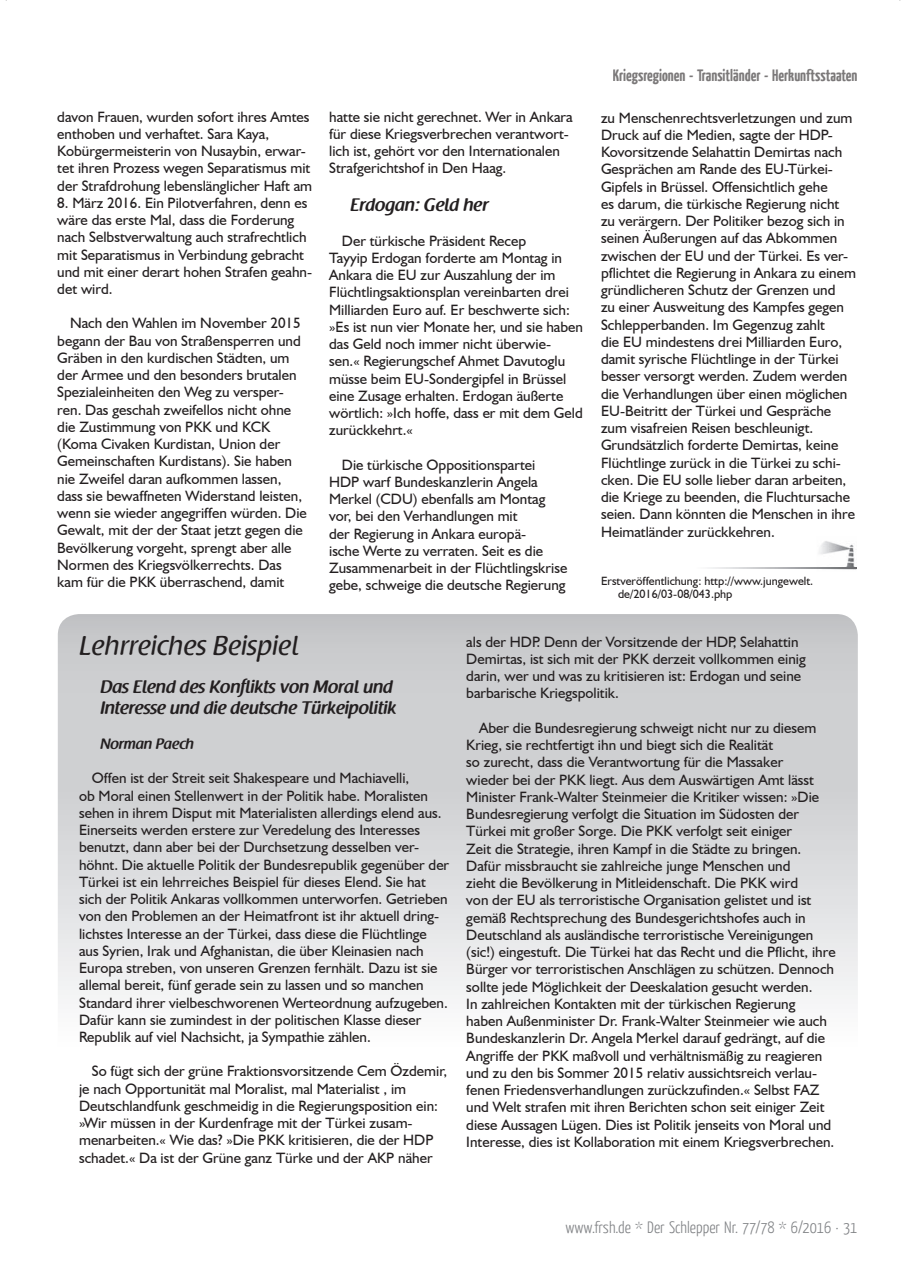
<style>
.page{position:relative;width:903px;height:1280px;background:#fff}
.page>*{position:absolute;margin:0;border:0;box-sizing:border-box;transform-origin:0 0}
._02_intro{font:27px "Raspoutine Classic";color:#231f20}
._04_Zwischentitel{font:600 18px/21px "Raspoutine";color:#231f20}
.t1{font:700 16.5px "Yanone Kaffeesatz";color:#231f20}
.t2{font:300 16.5px "Yanone Kaffeesatz";color:#808285}
._01_Fließtext{font:15px/17.2px "Humanist 521 BT";color:#231f20}
._04_zwischentitel-kl{font:600 15px "Raspoutine";color:#231f20}
._01_fließtext-anm{font:12px/13.5px "Humanist 521 BT";color:#231f20}
</style>
<div class="page">
<img style="left:819px;top:541px;width:37px;height:29px">
<img style="left:710px;top:567px;width:146px;height:2px">
<svg style="left:58px;top:614px;width:799px;height:385px;background:#d7d8da"></svg>
<p class="_01_Fließtext" style="left:57px;top:107px;width:256px">davon Frauen, wurden sofort ihres Amtes enthoben und verhaftet. Sara Kaya, Kobürgermeisterin von Nusaybin, erwar&shy;tet ihren Prozess wegen Separatismus mit der Strafdrohung lebenslänglicher Haft am</p>
<p class="_01_Fließtext" style="left:57px;top:194px;width:256px">8. März 2016. Ein Pilotverfahren, denn es wäre das erste Mal, dass die Forderung nach Selbstverwaltung auch strafrechtlich mit Separatismus in Verbindung gebracht und mit einer derart hohen Strafen geahn&shy;det wird.</p>
<p class="_01_Fließtext" style="left:57px;top:314px;width:251px;text-indent:13px">Nach den Wahlen im November 2015 begann der Bau von Straßensperren und Gräben in den kurdischen Städten, um der Armee und den besonders brutalen Spezialeinheiten den Weg zu versper&shy;ren. Das geschah zweifellos nicht ohne die Zustimmung von PKK und KCK (Koma Civaken Kurdistan, Union der Gemeinschaften Kurdistans). Sie haben nie Zweifel daran aufkommen lassen, dass sie bewaffneten Widerstand leisten, wenn sie wieder angegriffen würden. Die Gewalt, mit der der Staat jetzt gegen die Bevölkerung vorgeht, sprengt aber alle Normen des Kriegsvölkerrechts. Das kam für die PKK überraschend, damit</p>
<p class="_01_Fließtext" style="left:329px;top:107px;width:245px">hatte sie nicht gerechnet. Wer in Ankara für diese Kriegsverbrechen verantwort&shy;lich ist, gehört vor den Internationalen Strafgerichtshof in Den Haag.</p>
<p class="_04_Zwischentitel" style="left:350px;top:195px;width:139px">Erdogan: Geld her</p>
<p class="_01_Fließtext" style="left:329px;top:231px;width:255px;text-indent:13px">Der türkische Präsident Recep<br>Tayyip Erdogan forderte am Montag in Ankara die EU zur Auszahlung der im Flüchtlingsaktionsplan vereinbarten drei Milliarden Euro auf. Er beschwerte sich: »Es ist nun vier Monate her, und sie haben das Geld noch immer nicht überwie&shy;sen.« Regierungschef Ahmet Davutoglu müsse beim EU-Sondergipfel in Brüssel eine Zusage erhalten. Erdogan äußerte wörtlich: »Ich hoffe, dass er mit dem Geld zurückkehrt.«</p>
<p class="_01_Fließtext" style="left:329px;top:456px;width:239px;text-indent:13px">Die türkische Oppositionspartei HDP warf Bundeskanzlerin Angela Merkel (CDU) ebenfalls am Montag vor, bei den Verhandlungen mit<br>der Regierung in Ankara europä-<br>ische Werte zu verraten. Seit es die Zusammenarbeit in der Flüchtlingskrise gebe, schweige die deutsche Regierung</p>
<p class="t1" style="left:612px;top:65px;width:246px">Kriegsregionen - Transitländer - Herkunftsstaaten</p>
<p class="_01_Fließtext" style="left:601px;top:109px;width:256px">zu Menschenrechtsverletzungen und zum Druck auf die Medien, sagte der HDP-Kovorsitzende Selahattin Demirtas nach Gesprächen am Rande des EU-Türkei-Gipfels in Brüssel. Offensichtlich gehe<br>es darum, die türkische Regierung nicht zu verärgern. Der Politiker bezog sich in seinen Äußerungen auf das Abkommen zwischen der EU und der Türkei. Es ver&shy;pflichtet die Regierung in Ankara zu einem gründlicheren Schutz der Grenzen und<br>zu einer Ausweitung des Kampfes gegen Schlepperbanden. Im Gegenzug zahlt<br>die EU mindestens drei Milliarden Euro, damit syrische Flüchtlinge in der Türkei besser versorgt werden. Zudem werden die Verhandlungen über einen möglichen EU-Beitritt der Türkei und Gespräche zum visafreien Reisen beschleunigt.<br>Grundsätzlich forderte Demirtas, keine Flüchtlinge zurück in die Türkei zu schi&shy;cken. Die EU solle lieber daran arbeiten, die Kriege zu beenden, die Fluchtursache seien. Dann könnten die Menschen in ihre Heimatländer zurückkehren.</p>
<p class="_01_fließtext-anm" style="left:618px;top:573px;width:197px;text-indent:-17px">Erstveröffentlichung: http://www.jungewelt. de/2016/03-08/043.php</p>
<p class="_02_intro" style="left:79px;top:631px;width:221px">Lehrreiches Beispiel</p>
<p class="_04_Zwischentitel" style="left:100px;top:677px;width:297px">Das Elend des Konflikts von Moral und<br>Interesse und die deutsche Türkeipolitik</p>
<p class="_04_zwischentitel-kl" style="left:100px;top:735px;width:95px">Norman Paech</p>
<p class="_01_Fließtext" style="left:79px;top:769px;width:371px;text-indent:13px">Offen ist der Streit seit Shakespeare und Machiavelli,<br>ob Moral einen Stellenwert in der Politik habe. Moralisten sehen in ihrem Disput mit Materialisten allerdings elend aus.<br>Einerseits werden erstere zur Veredelung des Interesses benutzt, dann aber bei der Durchsetzung desselben ver&shy;höhnt. Die aktuelle Politik der Bundesrepublik gegenüber der Türkei ist ein lehrreiches Beispiel für dieses Elend. Sie hat sich der Politik Ankaras vollkommen unterworfen. Getrieben von den Problemen an der Heimatfront ist ihr aktuell dring&shy;lichstes Interesse an der Türkei, dass diese die Flüchtlinge aus Syrien, Irak und Afghanistan, die über Kleinasien nach Europa streben, von unseren Grenzen fernhält. Dazu ist sie allemal bereit, fünf gerade sein zu lassen und so manchen Standard ihrer vielbeschworenen Werteordnung aufzugeben.<br>Dafür kann sie zumindest in der politischen Klasse dieser Republik auf viel Nachsicht, ja Sympathie zählen.</p>
<p class="_01_Fließtext" style="left:79px;top:1062px;width:369px;text-indent:13px">So fügt sich der grüne Fraktionsvorsitzende Cem Özdemir, je nach Opportunität mal Moralist, mal Materialist , im Deutschlandfunk geschmeidig in die Regierungsposition ein: »Wir müssen in der Kurdenfrage mit der Türkei zusam&shy;menarbeiten.« Wie das? »Die PKK kritisieren, die der HDP schadet.« Da ist der Grüne ganz Türke und der AKP näher</p>
<p class="_01_Fließtext" style="left:466px;top:633px;width:341px">als der HDP. Denn der Vorsitzende der HDP, Selahattin Demirtas, ist sich mit der PKK derzeit vollkommen einig darin, wer und was zu kritisieren ist: Erdogan und seine barbarische Kriegspolitik.</p>
<p class="_01_Fließtext" style="left:466px;top:719px;width:371px;text-indent:13px">Aber die Bundesregierung schweigt nicht nur zu diesem Krieg, sie rechtfertigt ihn und biegt sich die Realität<br>so zurecht, dass die Verantwortung für die Massaker<br>wieder bei der PKK liegt. Aus dem Auswärtigen Amt lässt Minister Frank-Walter Steinmeier die Kritiker wissen: »Die Bundesregierung verfolgt die Situation im Südosten der Türkei mit großer Sorge. Die PKK verfolgt seit einiger<br>Zeit die Strategie, ihren Kampf in die Städte zu bringen.<br>Dafür missbraucht sie zahlreiche junge Menschen und<br>zieht die Bevölkerung in Mitleidenschaft. Die PKK wird<br>von der EU als terroristische Organisation gelistet und ist gemäß Rechtsprechung des Bundesgerichtshofes auch in Deutschland als ausländische terroristische Vereinigungen (sic!) eingestuft. Die Türkei hat das Recht und die Pflicht, ihre Bürger vor terroristischen Anschlägen zu schützen. Dennoch sollte jede Möglichkeit der Deeskalation gesucht werden.<br>In zahlreichen Kontakten mit der türkischen Regierung haben Außenminister Dr. Frank-Walter Steinmeier wie auch Bundeskanzlerin Dr. Angela Merkel darauf gedrängt, auf die Angriffe der PKK maßvoll und verhältnismäßig zu reagieren und zu den bis Sommer 2015 relativ aussichtsreich verlau&shy;fenen Friedensverhandlungen zurückzufinden.« Selbst FAZ und Welt strafen mit ihren Berichten schon seit einiger Zeit diese Aussagen Lügen. Dies ist Politik jenseits von Moral und Interesse, dies ist Kollaboration mit einem Kriegsverbrechen.</p>
<p class="t2" style="left:565px;top:1217px;width:293px">www.frsh.de * Der Schlepper Nr. 77/78 * 6/2016 · 31</p>
</div>
